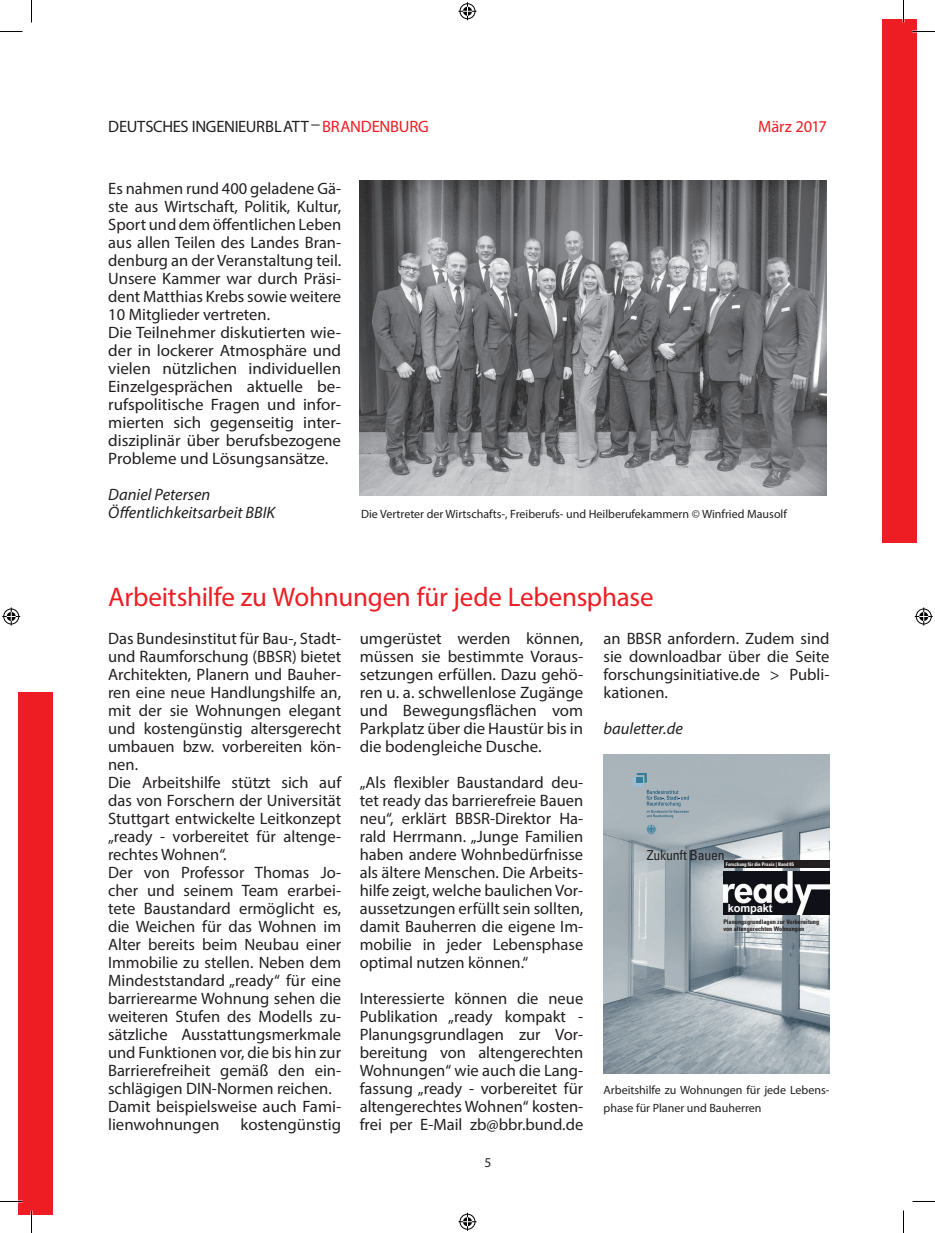
<style>
.page{position:relative;width:935px;height:1233px;background:#fff}
.page>*{position:absolute;margin:0;border:0;box-sizing:border-box;transform-origin:0 0}
.t1{font:27px "Myriad Pro";letter-spacing:-.01em;color:#ee1d23}
.t2{font:16.5px/18px "Myriad Pro";color:#231f20;text-align:justify}
.t3{font:italic 16.5px/18px "Myriad Pro";color:#231f20}
.t4{font:16.5px "Myriad Pro";letter-spacing:-.01em;color:#ee1d23}
.t5{font:condensed 13.8px "Univers LT";letter-spacing:-.015em;color:#231f20}
.t6{font:13.5px "Myriad Pro";color:#231f20}
.t7{font:12px/18px "Myriad Pro";color:#231f20}
.t8{font:700 11.1px "Arial";letter-spacing:-.01em;color:#fff}
.t9{font:700 condensed 6.3px/7.2px "Univers LT Std";color:#231f20}
.t10{font:700 condensed 4.95px "Univers LT Pro";color:#fff}
.s1{color:#ee1d23}
</style>
<div class="page">
<div style="left:882px;top:20px;width:34px;height:523px;background:#ee1d23"></div>
<div style="left:19px;top:692px;width:34px;height:522px;background:#ee1d23"></div>
<img style="left:360px;top:180px;width:467px;height:315px">
<img style="left:603px;top:754px;width:226px;height:319px">
<svg style="left:633px;top:776px;width:10px;height:10px"></svg>
<svg style="left:637px;top:773px;width:10px;height:9px"></svg>
<svg style="left:646px;top:824px;width:10px;height:10px"></svg>
<svg style="left:646px;top:789px;width:42px;height:28px"></svg>
<div style="left:723px;top:860px;width:106px;height:7px;background:#231f20"></div>
<img style="left:724px;top:871px;width:105px;height:43px">
<hr style="left:0;top:1200px;width:22px;height:2px;background:#fff">
<hr style="left:902px;top:0;width:2px;height:23px;background:#fff">
<svg style="left:0;top:31px;width:22px;height:1px"></svg>
<svg style="left:912px;top:31px;width:23px;height:1px"></svg>
<svg style="left:0;top:1201px;width:22px;height:1px"></svg>
<svg style="left:912px;top:1201px;width:23px;height:1px"></svg>
<svg style="left:31px;top:0;width:1px;height:23px"></svg>
<svg style="left:31px;top:1210px;width:1px;height:22px"></svg>
<svg style="left:903px;top:0;width:1px;height:23px"></svg>
<svg style="left:903px;top:1210px;width:1px;height:22px"></svg>
<svg style="left:458px;top:2px;width:18px;height:18px"></svg>
<svg style="left:458px;top:1212px;width:18px;height:18px"></svg>
<svg style="left:2px;top:607px;width:18px;height:18px"></svg>
<svg style="left:914px;top:607px;width:18px;height:18px"></svg>
<p class="t2" style="left:108px;top:117px;width:322px">DEUTSCHES INGENIEURBLATT <span class="s1">BRANDENBURG</span></p>
<p class="t4" style="left:758px;top:116px;width:70px">März 2017</p>
<p class="t2" style="left:108px;top:179px;width:234px;text-align:left">Es nahmen rund 400 geladene Gä&shy;ste aus Wirtschaft, Politik, Kultur,<br>Sport und dem öffentlichen Leben aus allen Teilen des Landes Bran&shy;denburg an der Veranstaltung teil.<br>Unsere Kammer war durch Präsi&shy;dent Matthias Krebs sowie weitere<br>10 Mitglieder vertreten.<br>Die Teilnehmer diskutierten wie&shy;der in lockerer Atmosphäre und vielen nützlichen individuellen<br>Einzelgesprächen aktuelle be&shy;rufspolitische Fragen und infor&shy;mierten sich gegenseitig inter&shy;disziplinär über berufsbezogene<br>Probleme und Lösungsansätze.</p>
<p class="t3" style="left:108px;top:485px;width:168px">Daniel Petersen<br>Öffentlichkeitsarbeit BBIK</p>
<p class="t7" style="left:361px;top:504px;width:427px">Die Vertreter der Wirtschafts-, Freiberufs- und Heilberufekammern © Winfried Mausolf</p>
<h1 class="t1" style="left:108px;top:580px;width:547px">Arbeitshilfe zu Wohnungen für jede Lebensphase</h1>
<p class="t2" style="left:108px;top:629px;width:235px;text-align:left">Das Bundesinstitut für Bau-, Stadt&shy;und Raumforschung (BBSR) bietet<br>Architekten, Planern und Bauher&shy;ren eine neue Handlungshilfe an, mit der sie Wohnungen elegant und kostengünstig altersgerecht umbauen bzw. vorbereiten kön&shy;nen.<br>Die Arbeitshilfe stützt sich auf das von Forschern der Universität<br>Stuttgart entwickelte Leitkonzept „ready - vorbereitet für altenge&shy;rechtes Wohnen“.<br>Der von Professor Thomas Jo&shy;cher und seinem Team erarbei&shy;tete Baustandard ermöglicht es, die Weichen für das Wohnen im<br>Alter bereits beim Neubau einer<br>Immobilie zu stellen. Neben dem<br>Mindeststandard „ready“ für eine barrierearme Wohnung sehen die weiteren Stufen des Modells zu&shy;sätzliche Ausstattungsmerkmale und Funktionen vor, die bis hin zur<br>Barrierefreiheit gemäß den ein&shy;schlägigen DIN-Normen reichen.<br>Damit beispielsweise auch Fami&shy;lienwohnungen</p>
<p class="t2" style="left:240px;top:1115px;width:102px">kostengünstig</p>
<p class="t2" style="left:360px;top:629px;width:225px">umgerüstet werden können, müssen sie bestimmte Voraus&shy;setzungen erfüllen. Dazu gehö&shy;ren u. a. schwellenlose Zugänge und Bewegungsflächen vom Parkplatz über die Haustür bis in die bodengleiche Dusche.</p>
<p class="t2" style="left:360px;top:773px;width:225px">„Als flexibler Baustandard deu&shy;tet ready das barrierefreie Bauen neu“, erklärt BBSR-Direktor Ha&shy;rald Herrmann. „Junge Familien haben andere Wohnbedürfnisse als ältere Menschen. Die Arbeits&shy;hilfe zeigt, welche baulichen Vor&shy;aussetzungen erfüllt sein sollten, damit Bauherren die eigene Im&shy;mobilie in jeder Lebensphase optimal nutzen können.“</p>
<p class="t2" style="left:360px;top:989px;width:225px">Interessierte können die neue Publikation „ready kompakt - Planungsgrundlagen zur Vor&shy;bereitung von altengerechten Wohnungen“ wie auch die Lang&shy;fassung „ready - vorbereitet für altengerechtes Wohnen“ kosten&shy;frei per E-Mail zb@bbr.bund.de</p>
<p class="t6" style="left:484px;top:1153px;width:8px">5</p>
<p class="t2" style="left:603px;top:629px;width:227px">an BBSR anfordern. Zudem sind sie downloadbar über die Seite forschungsinitiative.de &gt; Publi&shy;kationen.</p>
<p class="t3" style="left:603px;top:719px;width:81px">bauletter.de</p>
<p class="t5" style="left:646px;top:846px;width:79px">Zukunft Bauen</p>
<p class="t10" style="left:726px;top:860px;width:70px">Forschung für die Praxis | Band 05</p>
<p class="t8" style="left:728px;top:900px;width:46px">kompakt</p>
<p class="t9" style="left:723px;top:917px;width:97px">Planungsgrundlagen zur Vorbereitung von altengerechten Wohnungen</p>
<p class="t7" style="left:603px;top:1080px;width:227px">Arbeitshilfe zu Wohnungen für jede Lebens&shy;phase für Planer und Bauherren</p>
</div>
